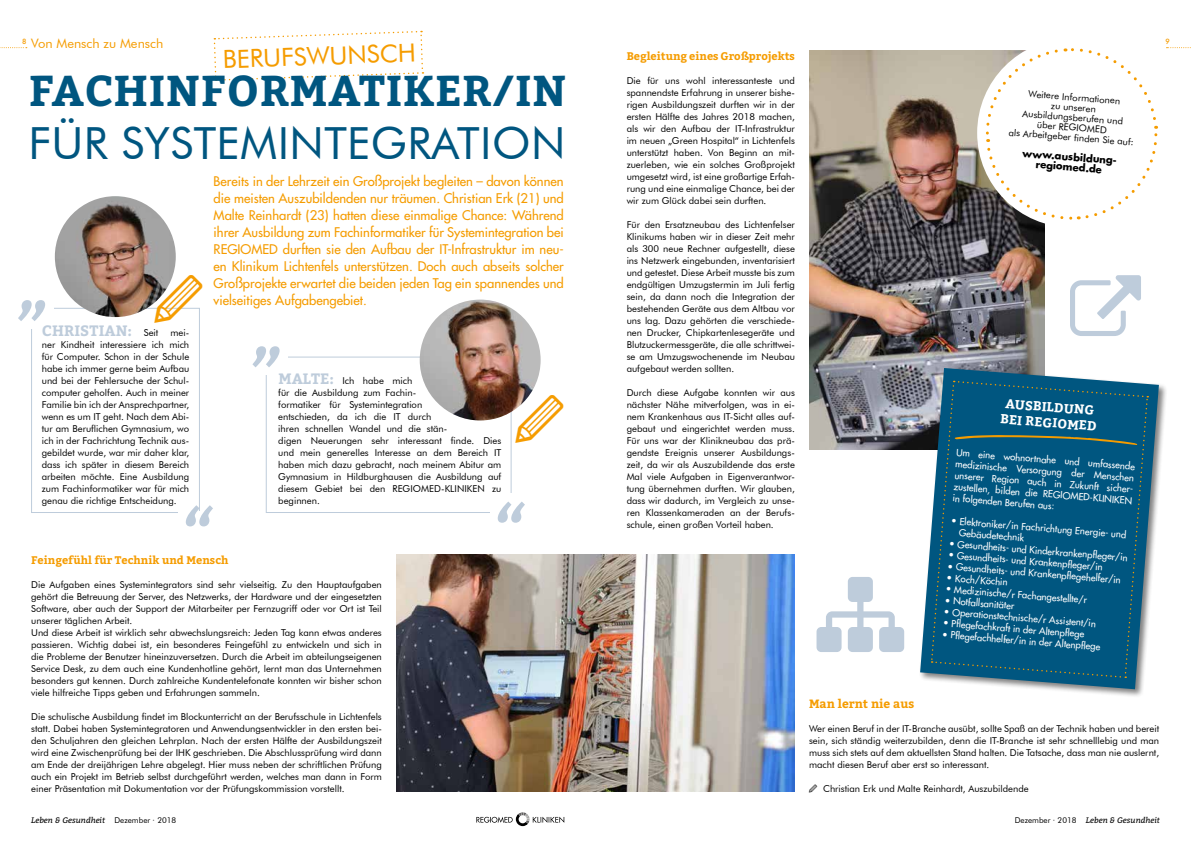
<style>
.page{position:relative;width:1191px;height:842px;background:#fff}
.page>*{position:absolute;margin:0;border:0;box-sizing:border-box;transform-origin:0 0}
.t1{font:48px "Iconomous";color:#f59c00}
.t2{font:44.3px "Futura BT";letter-spacing:.01em;color:#005680}
.t3{font:700 43px "Bitter";letter-spacing:.02em;color:#005680}
.t4{font:25px "Futura BT";color:#f59c00}
.t5{font:700 15px "Bitter";letter-spacing:.01em;color:#beccdb}
.t6{font:500 13px/17px "Futura Std";color:#f59c00;text-align:justify}
.t7{font:700 13px/15.6px "Bitter";color:#fff}
.t8{font:13px "Futura BT";color:#f59c00}
.t9{font:700 12px "Bitter";color:#f59c00}
.t10{font:700 11px "Bitter";color:#f59c00}
.t11{font:700 10px/10.1px "Futura Std";color:#000;text-align:center}
.t12{font:9.5px/12px "Futura BT";color:#000;text-align:justify}
.t13{font:500 9.5px/11.5px "Futura Std";color:#fff}
.t14{font:italic 8px "Bitter";color:#000}
.t15{font:500 7px "Futura";color:#f59c00}
.s1{font-family:"Futura BT";font-weight:400;font-size:9.5px;color:#000}
.s2{font-family:"Bitter";font-weight:700;font-size:15px;color:#beccdb}
.s3{font-weight:300}
.s4{font-family:"Iconomous";font-size:8px}
.s5{font-family:"Futura BT";font-style:normal}
</style>
<div class="page">
<img style="left:809px;top:50px;width:235px;height:399px">
<div style="left:977px;top:38px;width:189px;height:189px;background:#fff;border-radius:50%"></div>
<img style="left:396px;top:555px;width:399px;height:236px">
<svg style="left:0;top:47px;width:27px;height:1px"></svg>
<svg style="left:1166px;top:47px;width:25px;height:1px"></svg>
<svg style="left:476px;top:812px;width:88px;height:14px"></svg>
<svg style="left:213px;top:30px;width:211px;height:51px"></svg>
<svg style="left:984px;top:48px;width:174px;height:173px"></svg>
<div style="left:995px;top:57px;width:152px;height:152px;background:#fff;border-radius:50%"></div>
<div style="left:31px;top:308px;width:169px;height:205px;border:1px solid #beccdb"></div>
<div style="left:10px;top:293px;width:44px;height:36px;background:#fff"></div>
<div style="left:178px;top:512px;width:44px;height:36px;background:#fff"></div>
<svg style="left:18px;top:300px;width:27px;height:21px"></svg>
<svg style="left:186px;top:505px;width:27px;height:21px"></svg>
<div style="left:266px;top:357px;width:245px;height:156px;border:1px solid #beccdb"></div>
<div style="left:244px;top:339px;width:44px;height:36px;background:#fff"></div>
<div style="left:490px;top:494px;width:44px;height:36px;background:#fff"></div>
<svg style="left:252px;top:346px;width:28px;height:21px"></svg>
<svg style="left:498px;top:501px;width:27px;height:22px"></svg>
<img style="left:55px;top:196px;width:121px;height:121px;border-radius:60px">
<img style="left:420px;top:300px;width:120px;height:120px;border-radius:60px">
<svg style="left:816px;top:577px;width:88px;height:75px"></svg>
<div style="left:919px;top:367px;width:249px;height:331px;background:#000;opacity:.5"></div>
<svg style="left:920px;top:368px;width:238px;height:321px"></svg>
<div style="left:930px;top:380px;width:218px;height:299px;background:#005680"></div>
<h3 class="t8" style="left:31px;top:35px;width:134px">Von Mensch zu Mensch</h3>
<p class="t15" style="left:22px;top:37px;width:6px">8</p>
<p class="t15" style="left:1165px;top:37px;width:6px">9</p>
<h3 class="t4" style="left:222px;top:44px;width:195px;rotate:-2deg">BERUFSWUNSCH</h3>
<h3 class="t3" style="left:29px;top:57px;width:539px">FACHINFORMATIKER/IN</h3>
<h2 class="t2" style="left:28px;top:116px;width:538px">FÜR SYSTEMINTEGRATION</h2>
<p class="t6" style="left:214px;top:173px;width:352px">Bereits in der Lehrzeit ein Großprojekt begleiten – davon können die meisten Auszubildenden nur träumen. Christian Erk (21) und Malte Reinhardt (23) hatten diese einmalige Chance: Während ihrer Ausbildung zum Fachinformatiker für Systemintegration bei REGIOMED durften sie den Aufbau der IT-Infrastruktur im neu&shy;en Klinikum Lichtenfels unterstützen. Doch auch abseits solcher Großprojekte erwartet die beiden jeden Tag ein spannendes und vielseitiges Aufgabengebiet.</p>
<p class="t10" style="left:626px;top:48px;width:170px">Begleitung eines Großprojekts</p>
<p class="t12" style="left:626px;top:75px;width:170px">Die für uns wohl interessanteste und spannendste Erfahrung in unserer bishe&shy;rigen Ausbildungszeit durften wir in der ersten Hälfte des Jahres 2018 machen, als wir den Aufbau der IT-Infrastruktur im neuen „Green Hospital“ in Lichtenfels unterstützt haben. Von Beginn an mit&shy;zuerleben, wie ein solches Großprojekt umgesetzt wird, ist eine großartige Erfah&shy;rung und eine einmalige Chance, bei der wir zum Glück dabei sein durften.</p>
<p class="t12" style="left:626px;top:219px;width:170px">Für den Ersatzneubau des Lichtenfelser Klinikums haben wir in dieser Zeit mehr als 300 neue Rechner aufgestellt, diese ins Netzwerk eingebunden, inventarisiert und getestet. Diese Arbeit musste bis zum endgültigen Umzugstermin im Juli fertig sein, da dann noch die Integration der bestehenden Geräte aus dem Altbau vor uns lag. Dazu gehörten die verschiede&shy;nen Drucker, Chipkartenlesegeräte und Blutzuckermessgeräte, die alle schrittwei&shy;se am Umzugswochenende im Neubau aufgebaut werden sollten.</p>
<p class="t12" style="left:626px;top:387px;width:170px">Durch diese Aufgabe konnten wir aus nächster Nähe mitverfolgen, was in ei&shy;nem Krankenhaus aus IT-Sicht alles auf&shy;gebaut und eingerichtet werden muss.<br>Für uns war der Klinikneubau das prä&shy;gendste Ereignis unserer Ausbildungs&shy;zeit, da wir als Auszubildende das erste Mal viele Aufgaben in Eigenverantwor&shy;tung übernehmen durften. Wir glauben, dass wir dadurch, im Vergleich zu unse&shy;ren Klassenkameraden an der Berufs&shy;schule, einen großen Vorteil haben.</p>
<p class="t12" style="left:1012px;top:87px;width:127px;line-height:10px;text-align:center;rotate:5deg">Weitere Informationen<br>zu unseren<br>Ausbildungsberufen und<br>über REGIOMED<br>als Arbeitgeber fi nden Sie auf:</p>
<p class="t11" style="left:1023px;top:147px;width:97px;rotate:5deg">www.ausbildung&shy;regiomed.de</p>
<h1 class="t1" style="left:155px;top:275px;width:49px">9</h1>
<h3 class="t5" style="left:42px;top:319px;width:118px">CHRISTIAN: <span class="s1">Seit</span></h3>
<p class="t12" style="left:42px;top:327px;width:149px;text-indent:129px">mei&shy;ner Kindheit interessiere ich mich für Computer. Schon in der Schule habe ich immer gerne beim Aufbau und bei der Fehlersuche der Schul&shy;computer geholfen. Auch in meiner Familie bin ich der Ansprechpartner, wenn es um IT geht. Nach dem Abi&shy;tur am Beruflichen Gymnasium, wo ich in der Fachrichtung Technik aus&shy;gebildet wurde, war mir daher klar, dass ich später in diesem Bereich arbeiten möchte. Eine Ausbildung zum Fachinformatiker war für mich genau die richtige Entscheidung.</p>
<p class="t12" style="left:278px;top:375px;width:225px;text-align:left"><span class="s2">MALTE:</span> Ich habe mich<br>für die Ausbildung zum Fachin-<br>formatiker für Systemintegration<br>entschieden, da ich die IT durch<br>ihren schnellen Wandel und die stän-<br>digen Neuerungen sehr interessant finde. Dies und mein generelles Interesse an dem Bereich IT haben mich dazu gebracht, nach meinem Abitur am Gymnasium in Hildburghausen die Ausbildung auf diesem Gebiet bei den REGIOMED-KLINIKEN zu beginnen.</p>
<h1 class="t1" style="left:515px;top:395px;width:49px">9</h1>
<h3 class="t7" style="left:1002px;top:395px;width:98px;rotate:5deg">AUSBILDUNG<br>BEI REGIOMED</h3>
<p class="t13" style="left:957px;top:446px;width:182px;rotate:5deg">Um eine wohnortnahe und umfassende medizinische Versorgung der Menschen unserer Region auch in Zukunft sicher&shy;zustellen, bilden die REGIOMED-KLINIKEN in folgenden Berufen aus:</p>
<p class="t13" style="left:960px;top:515px;width:168px;line-height:11.8px;text-indent:-9px;rotate:5deg"><span class="s3">•</span> Elektroniker/in Fachrichtung Energie- und<br>Gebäudetechnik</p>
<p class="t13" style="left:949px;top:537px;width:181px;rotate:5deg"><span class="s3">•</span> Gesundheits- und Kinderkrankenpfl eger/in</p>
<p class="t13" style="left:949px;top:548px;width:156px;rotate:5deg"><span class="s3">•</span> Gesundheits- und Krankenpfl eger/in</p>
<p class="t10" style="left:31px;top:552px;width:199px">Feingefühl für Technik und Mensch</p>
<p class="t12" style="left:31px;top:579px;width:352px;text-align:left">Die Aufgaben eines Systemintegrators sind sehr vielseitig. Zu den Hauptaufgaben gehört die Betreuung der Server, des Netzwerks, der Hardware und der eingesetzten Software, aber auch der Support der Mitarbeiter per Fernzugriff oder vor Ort ist Teil unserer täglichen Arbeit.<br>Und diese Arbeit ist wirklich sehr abwechslungsreich: Jeden Tag kann etwas anderes passieren. Wichtig dabei ist, ein besonderes Feingefühl zu entwickeln und sich in die Probleme der Benutzer hineinzuversetzen. Durch die Arbeit im abteilungseigenen Service Desk, zu dem auch eine Kundenhotline gehört, lernt man das Unternehmen besonders gut kennen. Durch zahlreiche Kundentelefonate konnten wir bisher schon viele hilfreiche Tipps geben und Erfahrungen sammeln.</p>
<p class="t12" style="left:31px;top:711px;width:352px">Die schulische Ausbildung findet im Blockunterricht an der Berufsschule in Lichtenfels statt. Dabei haben Systemintegratoren und Anwendungsentwickler in den ersten bei&shy;den Schuljahren den gleichen Lehrplan. Nach der ersten Hälfte der Ausbildungszeit wird eine Zwischenprüfung bei der IHK geschrieben. Die Abschlussprüfung wird dann am Ende der dreijährigen Lehre abgelegt. Hier muss neben der schriftlichen Prüfung auch ein Projekt im Betrieb selbst durchgeführt werden, welches man dann in Form einer Präsentation mit Dokumentation vor der Prüfungskommission vorstellt.</p>
<p class="t13" style="left:948px;top:560px;width:175px;rotate:5deg"><span class="s3">•</span> Gesundheits- und Krankenpfl egehelfer/in</p>
<p class="t13" style="left:947px;top:571px;width:63px;rotate:5deg"><span class="s3">•</span> Koch/Köchin</p>
<p class="t13" style="left:946px;top:582px;width:143px;rotate:5deg"><span class="s3">•</span> Medizinische/r Fachangestellte/r</p>
<p class="t13" style="left:945px;top:594px;width:71px;rotate:5deg"><span class="s3">•</span> Notfallsanitäter</p>
<p class="t13" style="left:944px;top:605px;width:154px;rotate:5deg"><span class="s3">•</span> Operationstechnische/r Assistent/in</p>
<p class="t13" style="left:943px;top:617px;width:143px;rotate:5deg"><span class="s3">•</span> Pfl egefachkraft in der Altenpfl ege</p>
<p class="t13" style="left:942px;top:628px;width:160px;rotate:5deg"><span class="s3">•</span> Pfl egefachhelfer/in in der Altenpfl ege</p>
<p class="t9" style="left:809px;top:695px;width:107px">Man lernt nie aus</p>
<p class="t12" style="left:809px;top:723px;width:352px">Wer einen Beruf in der IT-Branche ausübt, sollte Spaß an der Technik haben und bereit sein, sich ständig weiterzubilden, denn die IT-Branche ist sehr schnelllebig und man muss sich stets auf dem aktuellsten Stand halten. Die Tatsache, dass man nie auslernt, macht diesen Beruf aber erst so interessant.</p>
<p class="t12" style="left:809px;top:783px;width:221px"><span class="s4">9</span> Christian Erk und Malte Reinhardt, Auszubildende</p>
<p class="t14" style="left:31px;top:814px;width:146px">Leben &amp; Gesundheit <span class="s5">Dezember ∙ 2018</span></p>
<p class="t14" style="left:1014px;top:814px;width:146px"><span class="s5">Dezember ∙ 2018</span> Leben &amp; Gesundheit</p>
</div>
